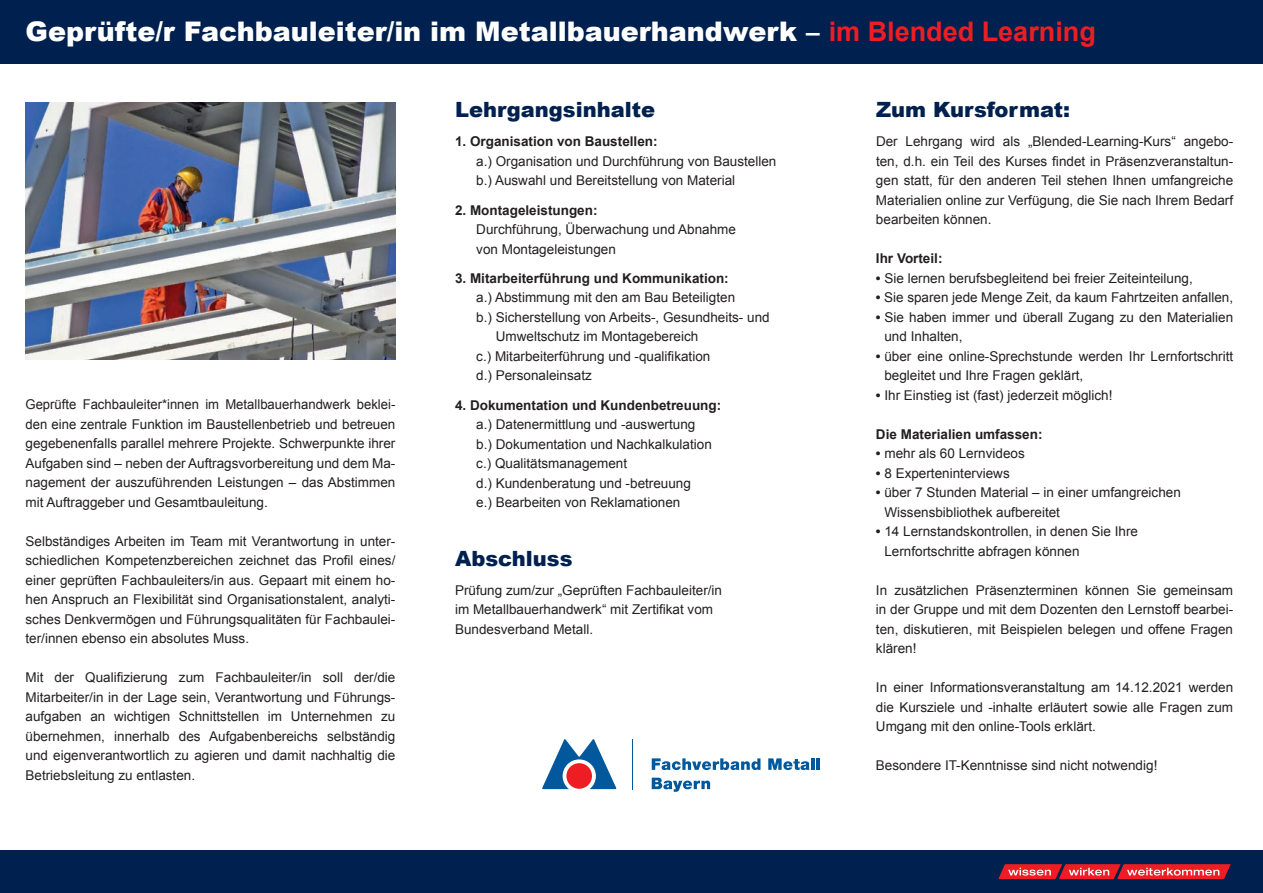
<style>
.page{position:relative;width:1263px;height:893px;background:#fff}
.page>*{position:absolute;margin:0;border:0;box-sizing:border-box;transform-origin:0 0}
.t1{font:900 27px "Arial";color:#fff}
.t2{font:900 21px "Arial";color:#00214f}
.t3{font:13.5px/19.5px "Arial";color:#231f20}
.t4{font:700 13.5px "Arial";color:#231f20}
.s1{font-weight:700;color:#ee1d23}
.s2{font-weight:700}
</style>
<div class="page">
<img style="left:26px;top:102px;width:369px;height:257px">
<div style="left:0;top:0;width:1263px;height:64px;background:#00214f"></div>
<svg style="left:542px;top:739px;width:75px;height:50px"></svg>
<div style="left:566px;top:763px;width:26px;height:26px;background:#ee1d23;border-radius:50%"></div>
<hr style="left:632px;top:739px;width:1px;height:50px;background:#01589c">
<svg style="left:652px;top:758px;width:108px;height:12px"></svg>
<svg style="left:768px;top:758px;width:46px;height:12px"></svg>
<hr style="left:816px;top:758px;width:4px;height:12px;background:#01589c">
<svg style="left:652px;top:778px;width:58px;height:14px"></svg>
<div style="left:0;top:850px;width:1263px;height:43px;background:#00214f"></div>
<svg style="left:999px;top:864px;width:232px;height:15px;background:#e03d45"></svg>
<h1 class="t1" style="left:26px;top:12px;width:1072px">Geprüfte/r Fachbauleiter/in im Metallbauerhandwerk – <span class="s1">im Blended Learning</span></h1>
<p class="t3" style="left:26px;top:395px;width:371px;text-align:justify">Geprüfte Fachbauleiter*innen im Metallbauerhandwerk beklei&shy;den eine zentrale Funktion im Baustellenbetrieb und betreuen gegebenenfalls parallel mehrere Projekte. Schwerpunkte ihrer Aufgaben sind – neben der Auftragsvorbereitung und dem Ma&shy;nagement der auszuführenden Leistungen – das Abstimmen mit Auftraggeber und Gesamtbauleitung.</p>
<p class="t3" style="left:25px;top:531px;width:371px;text-align:justify">Selbständiges Arbeiten im Team mit Verantwortung in unter&shy;schiedlichen Kompetenzbereichen zeichnet das Profil eines/ einer geprüften Fachbauleiters/in aus. Gepaart mit einem ho&shy;hen Anspruch an Flexibilität sind Organisationstalent, analyti&shy;sches Denkvermögen und Führungsqualitäten für Fachbaulei&shy;ter/innen ebenso ein absolutes Muss.</p>
<p class="t3" style="left:25px;top:668px;width:371px;text-align:justify">Mit der Qualifizierung zum Fachbauleiter/in soll der/die Mitarbeiter/in in der Lage sein, Verantwortung und Führungs&shy;aufgaben an wichtigen Schnittstellen im Unternehmen zu übernehmen, innerhalb des Aufgabenbereichs selbständig und eigenverantwortlich zu agieren und damit nachhaltig die Betriebsleitung zu entlasten.</p>
<h2 class="t2" style="left:455px;top:94px;width:202px">Lehrgangsinhalte</h2>
<p class="t4" style="left:455px;top:133px;width:204px">1. Organisation von Baustellen:</p>
<p class="t3" style="left:476px;top:151px;width:302px">a.) Organisation und Durchführung von Baustellen b.) Auswahl und Bereitstellung von Material</p>
<p class="t4" style="left:455px;top:201px;width:144px">2. Montageleistungen:</p>
<p class="t3" style="left:476px;top:220px;width:261px">Durchführung, Überwachung und Abnahme von Montageleistungen</p>
<p class="t4" style="left:455px;top:269px;width:275px">3. Mitarbeiterführung und Kommunikation:</p>
<p class="t3" style="left:476px;top:288px;width:260px">a.) Abstimmung mit den am Bau Beteiligten</p>
<p class="t3" style="left:476px;top:307px;width:295px">b.) Sicherstellung von Arbeits-, Gesundheits- und</p>
<p class="t3" style="left:496px;top:327px;width:204px">Umweltschutz im Montagebereich</p>
<p class="t3" style="left:476px;top:346px;width:236px">c.) Mitarbeiterführung und -qualifikation</p>
<p class="t3" style="left:476px;top:366px;width:117px">d.) Personaleinsatz</p>
<p class="t4" style="left:455px;top:396px;width:268px">4. Dokumentation und Kundenbetreuung:</p>
<p class="t3" style="left:476px;top:415px;width:237px">a.) Datenermittlung und -auswertung b.) Dokumentation und Nachkalkulation c.) Qualitätsmanagement<br>d.) Kundenberatung und -betreuung<br>e.) Bearbeiten von Reklamationen</p>
<h2 class="t2" style="left:455px;top:543px;width:119px">Abschluss</h2>
<p class="t3" style="left:455px;top:580px;width:269px">Prüfung zum/zur „Geprüften Fachbauleiter/in im Metallbauerhandwerk“ mit Zertifikat vom<br>Bundesverband Metall.</p>
<h2 class="t2" style="left:876px;top:94px;width:195px">Zum Kursformat:</h2>
<p class="t3" style="left:876px;top:132px;width:359px;text-align:justify">Der Lehrgang wird als „Blended-Learning-Kurs“ angebo&shy;ten, d.h. ein Teil des Kurses findet in Präsenzveranstaltun&shy;gen statt, für den anderen Teil stehen Ihnen umfangreiche Materialien online zur Verfügung, die Sie nach Ihrem Bedarf bearbeiten können.</p>
<p class="t4" style="left:876px;top:250px;width:68px">Ihr Vorteil:</p>
<p class="t3" style="left:876px;top:268px;width:318px"><span class="s2">•</span> Sie lernen berufsbegleitend bei freier Zeiteinteilung,</p>
<p class="t3" style="left:876px;top:288px;width:359px"><span class="s2">•</span> Sie sparen jede Menge Zeit, da kaum Fahrtzeiten anfallen,</p>
<p class="t3" style="left:884px;top:307px;width:350px;text-indent:-8px"><span class="s2">•</span> Sie haben immer und überall Zugang zu den Materialien und Inhalten,</p>
<p class="t3" style="left:884px;top:346px;width:350px;text-indent:-8px"><span class="s2">•</span> über eine online-Sprechstunde werden Ihr Lernfortschritt begleitet und Ihre Fragen geklärt,</p>
<p class="t3" style="left:876px;top:385px;width:238px"><span class="s2">•</span> Ihr Einstieg ist (fast) jederzeit möglich!</p>
<p class="t4" style="left:876px;top:425px;width:168px">Die Materialien umfassen:</p>
<p class="t3" style="left:876px;top:444px;width:150px"><span class="s2">•</span> mehr als 60 Lernvideos</p>
<p class="t3" style="left:876px;top:463px;width:135px"><span class="s2">•</span> 8 Experteninterviews</p>
<p class="t3" style="left:884px;top:483px;width:298px;text-indent:-8px"><span class="s2">•</span> über 7 Stunden Material – in einer umfangreichen<br>Wissensbibliothek aufbereitet</p>
<p class="t3" style="left:884px;top:522px;width:255px;text-indent:-8px"><span class="s2">•</span> 14 Lernstandskontrollen, in denen Sie Ihre<br>Lernfortschritte abfragen können</p>
<p class="t3" style="left:876px;top:580px;width:359px;text-align:justify">In zusätzlichen Präsenzterminen können Sie gemeinsam in der Gruppe und mit dem Dozenten den Lernstoff bearbei&shy;ten, diskutieren, mit Beispielen belegen und offene Fragen klären!</p>
<p class="t3" style="left:876px;top:678px;width:359px;text-align:justify">In einer Informationsveranstaltung am 14.12.2021 werden die Kursziele und -inhalte erläutert sowie alle Fragen zum Umgang mit den online-Tools erklärt.</p>
<p class="t3" style="left:876px;top:756px;width:283px">Besondere IT-Kenntnisse sind nicht notwendig!</p>
</div>
